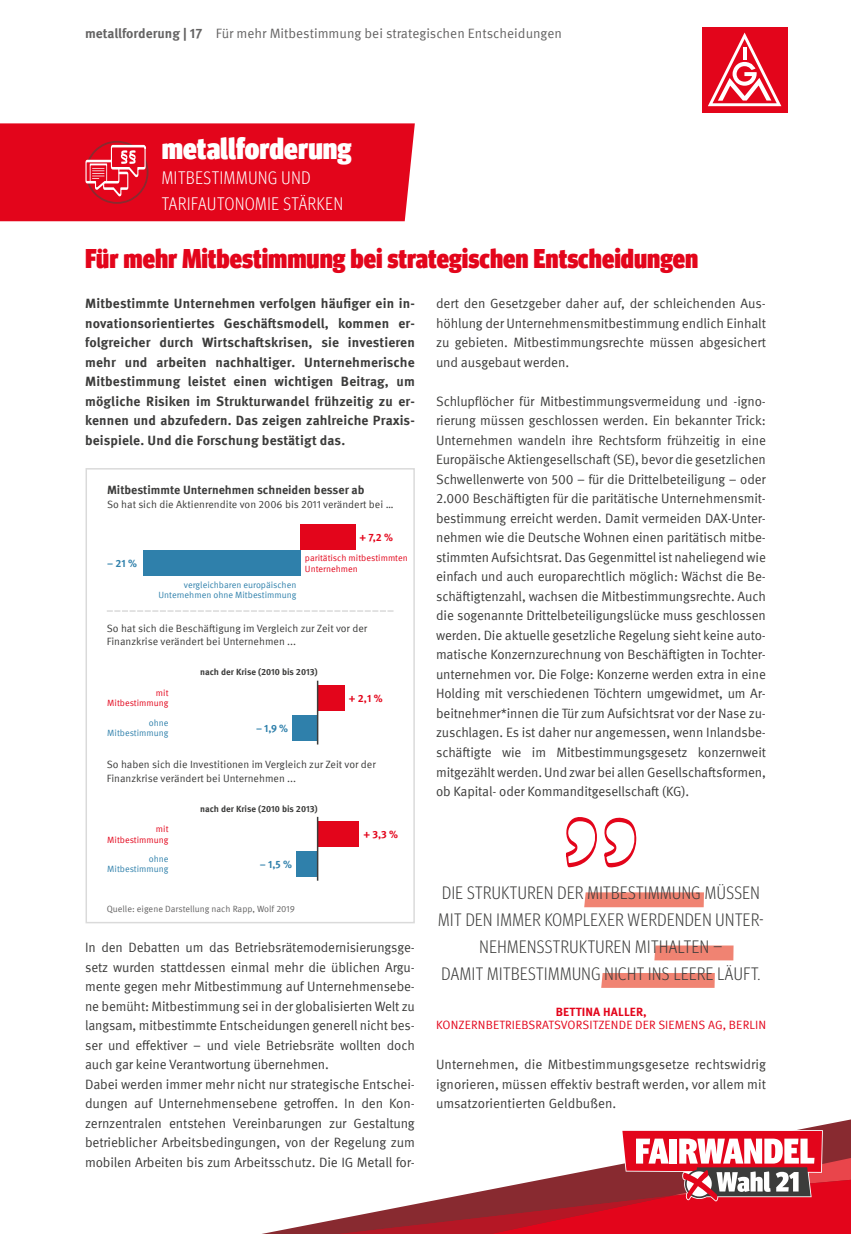
<style>
.page{position:relative;width:851px;height:1234px;background:#fff}
.page>*{position:absolute;margin:0;border:0;box-sizing:border-box;transform-origin:0 0}
.t1{font:900 condensed 30px "Meta Head IGM";color:#fff}
.t2{font:900 condensed 27px "Meta Head IGM";color:#e3051b}
.t3{font:300 condensed 18px/27px "Meta Head IGMT";letter-spacing:.03em;color:#3c3c3b;text-align:center}
.t4{font:300 condensed 18px/25.5px "Meta Head IGM";letter-spacing:.04em;color:#fff}
.t5{font:13.5px/19.5px "Meta IGM";letter-spacing:-.01em;color:#3c3c3b;text-align:justify}
.t6{font:700 13.5px/19.5px "Meta IGM";letter-spacing:.01em;color:#3c3c3b;text-align:justify}
.t7{font:13.5px "Meta IGM";color:#646363}
.t8{font:12px "Meta IGM";letter-spacing:.01em;color:#e3051b}
.t9{font:700 12px "Meta IGM";color:#3c3c3b}
.t10{font:700 12px "Meta IGM";letter-spacing:.01em;color:#e3051b}
.t11{font:10.5px/13.5px "Meta IGM";color:#3c3c3b}
.t12{font:700 10.5px "Meta IGM";color:#e3051b}
.t13{font:700 10.5px "Meta IGM";color:#2f80ab}
.t14{font:9px/10.5px "Meta IGM";color:#2f80ab;text-align:right}
.t15{font:9px/10.5px "Meta IGM";color:#e3051b;text-align:right}
.t16{font:700 9px "Meta IGM";color:#3c3c3b}
.t17{font:9px "Meta IGM";color:#646363}
.s1{font-weight:700}
</style>
<div class="page">
<div style="left:702px;top:28px;width:85px;height:85px;background:#e3051b"></div>
<svg style="left:708px;top:33px;width:73px;height:73px"></svg>
<svg style="left:267px;top:1129px;width:583px;height:104px"></svg>
<div style="left:143px;top:550px;width:158px;height:25px;background:#2f80ab"></div>
<div style="left:300px;top:524px;width:56px;height:26px;background:#e3051b"></div>
<div style="left:85px;top:468px;width:330px;height:455px;border:2px solid #dadada"></div>
<div style="left:292px;top:714px;width:25px;height:26px;background:#2f80ab"></div>
<div style="left:317px;top:684px;width:27px;height:26px;background:#e3051b"></div>
<div style="left:296px;top:850px;width:21px;height:26px;background:#2f80ab"></div>
<div style="left:317px;top:820px;width:42px;height:26px;background:#e3051b"></div>
<hr style="left:317px;top:680px;width:1px;height:64px;background:#3c3c3b">
<hr style="left:317px;top:816px;width:1px;height:64px;background:#3c3c3b">
<svg style="left:107px;top:610px;width:286px;height:1px"></svg>
<div style="left:0;top:123px;width:415px;height:98px;background:#e3051b"></div>
<svg style="left:566px;top:817px;width:31px;height:50px"></svg>
<svg style="left:604px;top:817px;width:32px;height:50px"></svg>
<svg style="left:654px;top:945px;width:79px;height:15px"></svg>
<svg style="left:584px;top:892px;width:119px;height:15px;background:#f08676"></svg>
<div style="left:601px;top:973px;width:113px;height:14px;background:#f08372"></div>
<p class="t7" style="left:85px;top:23px;width:478px"><span class="s1">metallforderung | 17</span> Für mehr Mitbestimmung bei strategischen Entscheidungen</p>
<h1 class="t1" style="left:162px;top:124px;width:191px">metallforderung</h1>
<h3 class="t4" style="left:162px;top:164px;width:183px">MITBESTIMMUNG UND<br>TARIFAUTONOMIE STÄRKEN</h3>
<h2 class="t2" style="left:85px;top:237px;width:614px">Für mehr Mitbestimmung bei strategischen Entscheidungen</h2>
<p class="t6" style="left:85px;top:293px;width:331px">Mitbestimmte Unternehmen verfolgen häufiger ein in&shy;novationsorientiertes Geschäftsmodell, kommen er&shy;folgreicher durch Wirtschaftskrisen, sie investieren mehr und arbeiten nachhaltiger. Unternehmerische Mitbestimmung leistet einen wichtigen Beitrag, um mögliche Risiken im Strukturwandel frühzeitig zu er&shy;kennen und abzufedern. Das zeigen zahlreiche Praxis&shy;beispiele. Und die Forschung bestätigt das.</p>
<p class="t9" style="left:107px;top:480px;width:259px">Mitbestimmte Unternehmen schneiden besser ab</p>
<p class="t11" style="left:107px;top:496px;width:288px">So hat sich die Aktienrendite von 2006 bis 2011 verändert bei …</p>
<p class="t12" style="left:359px;top:529px;width:35px">+ 7,2 %</p>
<p class="t13" style="left:107px;top:555px;width:32px">– 21 %</p>
<p class="t14" style="left:158px;top:579px;width:139px">vergleichbaren europäischen<br>Unternehmen ohne Mitbestimmung</p>
<p class="t15" style="left:305px;top:552px;width:104px;text-align:left">paritätisch mitbestimmten<br>Unternehmen</p>
<p class="t11" style="left:107px;top:620px;width:262px">So hat sich die Beschäftigung im Vergleich zur Zeit vor der<br>Finanzkrise verändert bei Unternehmen ...</p>
<p class="t15" style="left:107px;top:686px;width:63px">mit<br>Mitbestimmung</p>
<p class="t14" style="left:107px;top:716px;width:63px">ohne<br>Mitbestimmung</p>
<p class="t16" style="left:200px;top:665px;width:119px">nach der Krise (2010 bis 2013)</p>
<p class="t13" style="left:256px;top:719px;width:33px">– 1,9 %</p>
<p class="t12" style="left:349px;top:689px;width:35px">+ 2,1 %</p>
<p class="t11" style="left:107px;top:756px;width:270px">So haben sich die Investitionen im Vergleich zur Zeit vor der<br>Finanzkrise verändert bei Unternehmen ...</p>
<p class="t15" style="left:107px;top:822px;width:63px">mit<br>Mitbestimmung</p>
<p class="t14" style="left:107px;top:852px;width:63px">ohne<br>Mitbestimmung</p>
<p class="t16" style="left:200px;top:801px;width:119px">nach der Krise (2010 bis 2013)</p>
<p class="t13" style="left:260px;top:855px;width:34px">– 1,5 %</p>
<p class="t17" style="left:107px;top:901px;width:189px">Quelle: eigene Darstellung nach Rapp, Wolf 2019</p>
<p class="t12" style="left:363px;top:825px;width:36px">+ 3,3 %</p>
<p class="t5" style="left:85px;top:936px;width:331px;text-align:left">In den Debatten um das Betriebsrätemodernisierungsge&shy;setz wurden stattdessen einmal mehr die üblichen Argu&shy;mente gegen mehr Mitbestimmung auf Unternehmensebe&shy;ne bemüht: Mitbestimmung sei in der globalisierten Welt zu langsam, mitbestimmte Entscheidungen generell nicht bes&shy;ser und effektiver – und viele Betriebsräte wollten doch auch gar keine Verantwortung übernehmen.<br>Dabei werden immer mehr nicht nur strategische Entschei&shy;dungen auf Unternehmensebene getroffen. In den Kon&shy;zernzentralen entstehen Vereinbarungen zur Gestaltung betrieblicher Arbeitsbedingungen, von der Regelung zum mobilen Arbeiten bis zum Arbeitsschutz. Die IG Metall for-</p>
<p class="t5" style="left:436px;top:293px;width:331px">dert den Gesetzgeber daher auf, der schleichenden Aus&shy;höhlung der Unternehmensmitbestimmung endlich Einhalt zu gebieten. Mitbestimmungsrechte müssen abgesichert und ausgebaut werden.</p>
<p class="t5" style="left:436px;top:390px;width:331px">Schlupflöcher für Mitbestimmungsvermeidung und -igno&shy;rierung müssen geschlossen werden. Ein bekannter Trick:<br>Unternehmen wandeln ihre Rechtsform frühzeitig in eine Europäische Aktiengesellschaft (SE), bevor die gesetzlichen Schwellenwerte von 500 – für die Drittelbeteiligung – oder 2.000 Beschäftigten für die paritätische Unternehmensmit&shy;bestimmung erreicht werden. Damit vermeiden DAX-Unter&shy;nehmen wie die Deutsche Wohnen einen paritätisch mitbe&shy;stimmten Aufsichtsrat. Das Gegenmittel ist naheliegend wie einfach und auch europarechtlich möglich: Wächst die Be&shy;schäftigtenzahl, wachsen die Mitbestimmungsrechte. Auch die sogenannte Drittelbeteiligungslücke muss geschlossen werden. Die aktuelle gesetzliche Regelung sieht keine auto&shy;matische Konzernzurechnung von Beschäftigten in Tochter&shy;unternehmen vor. Die Folge: Konzerne werden extra in eine Holding mit verschiedenen Töchtern umgewidmet, um Ar&shy;beitnehmer*innen die Tür zum Aufsichtsrat vor der Nase zu&shy;zuschlagen. Es ist daher nur angemessen, wenn Inlandsbe&shy;schäftigte wie im Mitbestimmungsgesetz konzernweit mitgezählt werden. Und zwar bei allen Gesellschaftsformen, ob Kapital- oder Kommanditgesellschaft (KG).</p>
<h3 class="t3" style="left:438px;top:878px;width:327px">DIE STRUKTUREN DER MITBESTIMMUNG MÜSSEN MIT DEN IMMER KOMPLEXER WERDENDEN UNTER-NEHMENSSTRUKTUREN MITHALTEN –<br>DAMIT MITBESTIMMUNG NICHT INS LEERE LÄUFT.</h3>
<p class="t10" style="left:555px;top:1001px;width:92px">BETTINA HALLER,</p>
<p class="t8" style="left:436px;top:1015px;width:331px">KONZERNBETRIEBSRATSVORSITZENDE DER SIEMENS AG, BERLIN</p>
<p class="t5" style="left:436px;top:1053px;width:331px">Unternehmen, die Mitbestimmungsgesetze rechtswidrig ignorieren, müssen effektiv bestraft werden, vor allem mit umsatzorientierten Geldbußen.</p>
</div>
